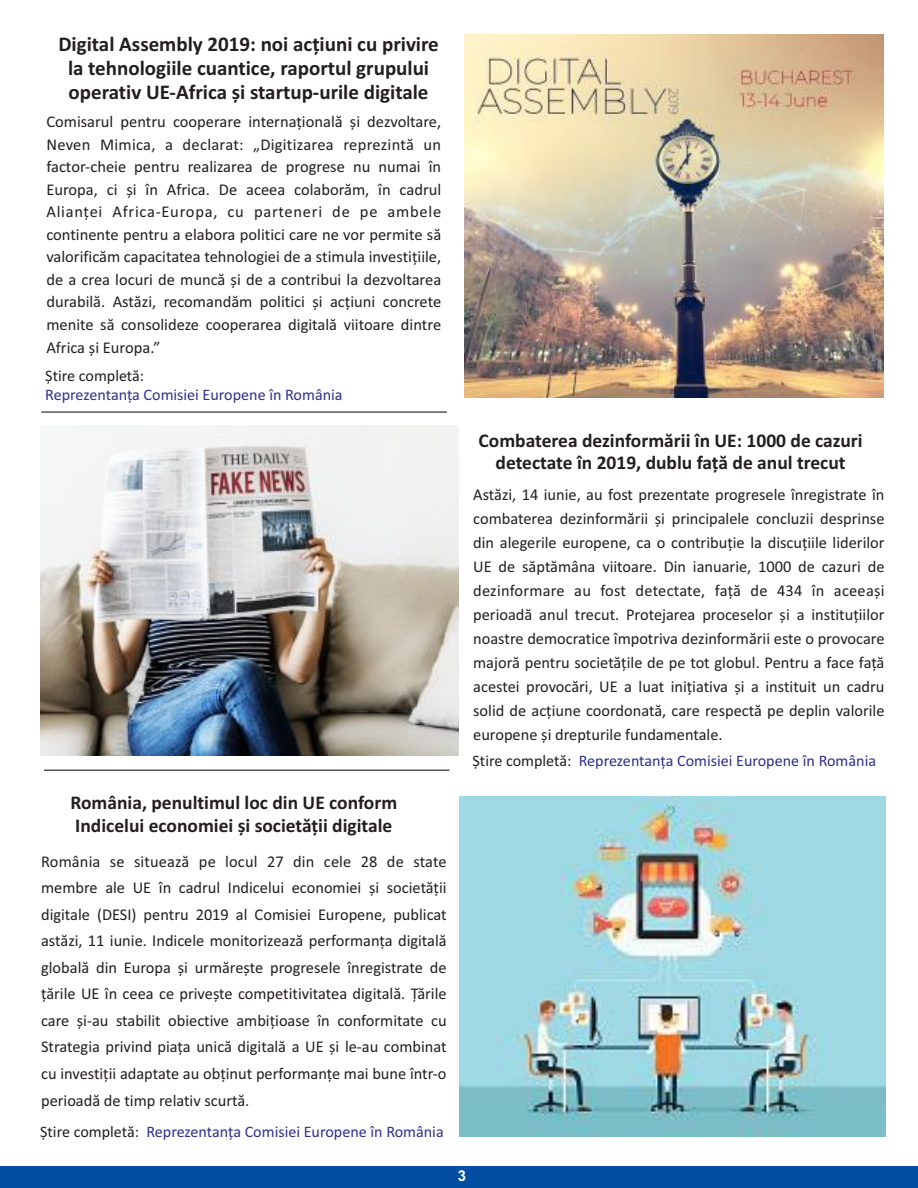
<style>
.page{position:relative;width:918px;height:1188px;background:#fff}
.page>*{position:absolute;margin:0;border:0;box-sizing:border-box;transform-origin:0 0}
.t1{font:700 21px/24.2px "Calibri";color:#231f20;text-align:center}
.t2{font:700 19.5px/22.6px "Calibri";color:#231f20;text-align:center}
.t3{font:16.5px/24px "Calibri";color:#231f20;text-align:justify}
.t4{font:16.05px "Calibri";color:#2e3092}
.t5{font:16.05px "Calibri";color:#231f20}
.t6{font:700 15px "Arial";color:#fff}
.s1{color:#231f20}
</style>
<div class="page">
<div style="left:0;top:1166px;width:918px;height:22px;background:#034da2"></div>
<hr style="left:41px;top:412px;width:406px;height:1px;background:#231f20">
<img style="left:465px;top:35px;width:418px;height:362px">
<img style="left:41px;top:426px;width:417px;height:330px">
<hr style="left:44px;top:770px;width:406px;height:1px;background:#231f20">
<img style="left:460px;top:796px;width:425px;height:340px">
<p class="t1" style="left:58px;top:34px;width:382px">Digital Assembly 2019: noi acțiuni cu privire la tehnologiile cuantice, raportul grupului operativ UE-Africa și startup-urile digitale</p>
<p class="t3" style="left:46px;top:112px;width:396px;line-height:22.5px">Comisarul pentru cooperare internațională și dezvoltare, Neven Mimica, a declarat: „Digitizarea reprezintă un factor-cheie pentru realizarea de progrese nu numai în Europa, ci și în Africa. De aceea colaborăm, în cadrul Alianței Africa-Europa, cu parteneri de pe ambele continente pentru a elabora politici care ne vor permite să valorificăm capacitatea tehnologiei de a stimula investițiile, de a crea locuri de muncă și de a contribui la dezvoltarea durabilă. Astăzi, recomandăm politici și acțiuni concrete menite să consolideze cooperarea digitală viitoare dintre Africa și Europa.”</p>
<p class="t5" style="left:45px;top:369px;width:100px">Știre completă:</p>
<p class="t4" style="left:45px;top:388px;width:299px">Reprezentanța Comisiei Europene în România</p>
<p class="t2" style="left:71px;top:793px;width:328px;text-align:left">România, penultimul loc din UE conform<br>Indicelui economiei și societății digitale</p>
<p class="t3" style="left:41px;top:849px;width:407px;line-height:26.5px">România se situează pe locul 27 din cele 28 de state membre ale UE în cadrul Indicelui economiei și societății digitale (DESI) pentru 2019 al Comisiei Europene, publicat astăzi, 11 iunie. Indicele monitorizează performanța digitală globală din Europa și urmărește progresele înregistrate de țările UE în ceea ce privește competitivitatea digitală. Țările care și-au stabilit obiective ambițioase în conformitate cu Strategia privind piața unică digitală a UE și le-au combinat cu investiții adaptate au obținut performanțe mai bune într-o perioadă de timp relativ scurtă.</p>
<p class="t4" style="left:40px;top:1125px;width:405px"><span class="s1">Știre completă:</span> Reprezentanța Comisiei Europene în România</p>
<p class="t2" style="left:479px;top:430px;width:386px">Combaterea dezinformării în UE: 1000 de cazuri detectate în 2019, dublu față de anul trecut</p>
<p class="t3" style="left:473px;top:484px;width:413px">Astăzi, 14 iunie, au fost prezentate progresele înregistrate în combaterea dezinformării și principalele concluzii desprinse din alegerile europene, ca o contribuție la discuțiile liderilor UE de săptămâna viitoare. Din ianuarie, 1000 de cazuri de dezinformare au fost detectate, față de 434 în aceeași perioadă anul trecut. Protejarea proceselor și a instituțiilor noastre democratice împotriva dezinformării este o provocare majoră pentru societățile de pe tot globul. Pentru a face față acestei provocări, UE a luat inițiativa și a instituit un cadru solid de acțiune coordonată, care respectă pe deplin valorile europene și drepturile fundamentale.</p>
<p class="t4" style="left:473px;top:754px;width:405px"><span class="s1">Știre completă:</span> Reprezentanța Comisiei Europene în România</p>
<p class="t6" style="left:458px;top:1170px;width:10px">3</p>
</div>
